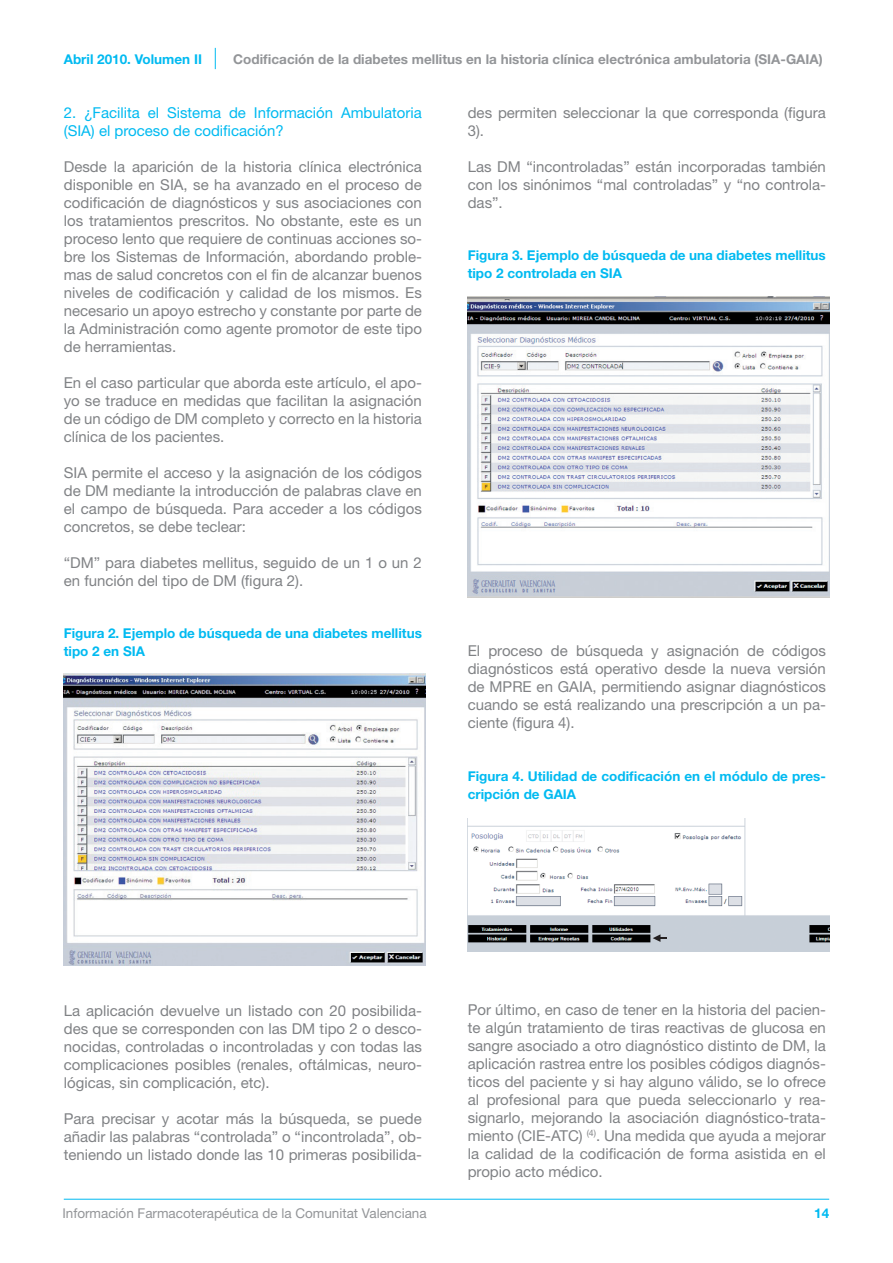
<style>
.page{position:relative;width:893px;height:1263px;background:#fff}
.page>*{position:absolute;margin:0;border:0;box-sizing:border-box;transform-origin:0 0}
.t1{font:15px/18px "Helvetica Neue LT";color:#808285;text-align:justify}
.t2{font:15px/18px "Helvetica Neue LT";color:#00baf1}
.t3{font:700 13.5px/18px "Helvetica Neue LT";color:#00baf1}
.t4{font:700 13.5px "Helvetica Neue LT";color:#939598}
.t5{font:13.5px "Helvetica Neue LT";color:#939598}
</style>
<div class="page">
<hr style="left:64px;top:1199px;width:765px;height:1px;background:#00baf1">
<svg style="left:215px;top:48px;width:1px;height:21px"></svg>
<img style="left:64px;top:673px;width:361px;height:292px">
<img style="left:468px;top:297px;width:361px;height:300px">
<img style="left:468px;top:818px;width:361px;height:133px">
<svg style="left:653px;top:934px;width:13px;height:8px"></svg>
<p class="t3" style="left:64px;top:50px;width:140px">Abril 2010. Volumen II</p>
<p class="t4" style="left:233px;top:51px;width:591px">Codificación de la diabetes mellitus en la historia clínica electrónica ambulatoria (SIA-GAIA)</p>
<p class="t2" style="left:64px;top:104px;width:360px">2. ¿Facilita el Sistema de Información Ambulatoria (SIA) el proceso de codificación?</p>
<p class="t1" style="left:64px;top:158px;width:360px">Desde la aparición de la historia clínica electrónica disponible en SIA, se ha avanzado en el proceso de codificación de diagnósticos y sus asociaciones con los tratamientos prescritos. No obstante, este es un proceso lento que requiere de continuas acciones so&shy;bre los Sistemas de Información, abordando proble&shy;mas de salud concretos con el fin de alcanzar buenos niveles de codificación y calidad de los mismos. Es necesario un apoyo estrecho y constante por parte de la Administración como agente promotor de este tipo de herramientas.</p>
<p class="t1" style="left:64px;top:374px;width:360px">En el caso particular que aborda este artículo, el apo&shy;yo se traduce en medidas que facilitan la asignación de un código de DM completo y correcto en la historia clínica de los pacientes.</p>
<p class="t1" style="left:64px;top:464px;width:360px">SIA permite el acceso y la asignación de los códigos de DM mediante la introducción de palabras clave en el campo de búsqueda. Para acceder a los códigos concretos, se debe teclear:</p>
<p class="t1" style="left:64px;top:554px;width:360px">“DM” para diabetes mellitus, seguido de un 1 o un 2 en función del tipo de DM (figura 2).</p>
<p class="t3" style="left:64px;top:624px;width:360px">Figura 2. Ejemplo de búsqueda de una diabetes mellitus tipo 2 en SIA</p>
<p class="t1" style="left:468px;top:104px;width:360px">des permiten seleccionar la que corresponda (figura<br>3).</p>
<p class="t1" style="left:468px;top:158px;width:360px">Las DM “incontroladas” están incorporadas también con los sinónimos “mal controladas” y “no controla&shy;das”.</p>
<p class="t3" style="left:468px;top:246px;width:360px">Figura 3. Ejemplo de búsqueda de una diabetes mellitus tipo 2 controlada en SIA</p>
<p class="t1" style="left:468px;top:642px;width:360px">El proceso de búsqueda y asignación de códigos diagnósticos está operativo desde la nueva versión de MPRE en GAIA, permitiendo asignar diagnósticos cuando se está realizando una prescripción a un pa&shy;ciente (figura 4).</p>
<p class="t3" style="left:468px;top:766px;width:360px">Figura 4. Utilidad de codificación en el módulo de pres&shy;cripción de GAIA</p>
<p class="t1" style="left:64px;top:1002px;width:360px">La aplicación devuelve un listado con 20 posibilida&shy;des que se corresponden con las DM tipo 2 o desco&shy;nocidas, controladas o incontroladas y con todas las complicaciones posibles (renales, oftálmicas, neuro&shy;lógicas, sin complicación, etc).</p>
<p class="t1" style="left:64px;top:1110px;width:360px">Para precisar y acotar más la búsqueda, se puede añadir las palabras “controlada” o “incontrolada”, ob&shy;teniendo un listado donde las 10 primeras posibilida-</p>
<p class="t1" style="left:468px;top:1000px;width:360px">Por último, en caso de tener en la historia del pacien&shy;te algún tratamiento de tiras reactivas de glucosa en sangre asociado a otro diagnóstico distinto de DM, la aplicación rastrea entre los posibles códigos diagnós&shy;ticos del paciente y si hay alguno válido, se lo ofrece al profesional para que pueda seleccionarlo y rea&shy;signarlo, mejorando la asociación diagnóstico-trata&shy;miento (CIE-ATC) <sup>(4)</sup>. Una medida que ayuda a mejorar la calidad de la codificación de forma asistida en el propio acto médico.</p>
<p class="t5" style="left:62px;top:1205px;width:366px">Información Farmacoterapéutica de la Comunitat Valenciana</p>
<p class="t3" style="left:814px;top:1204px;width:17px">14</p>
</div>
